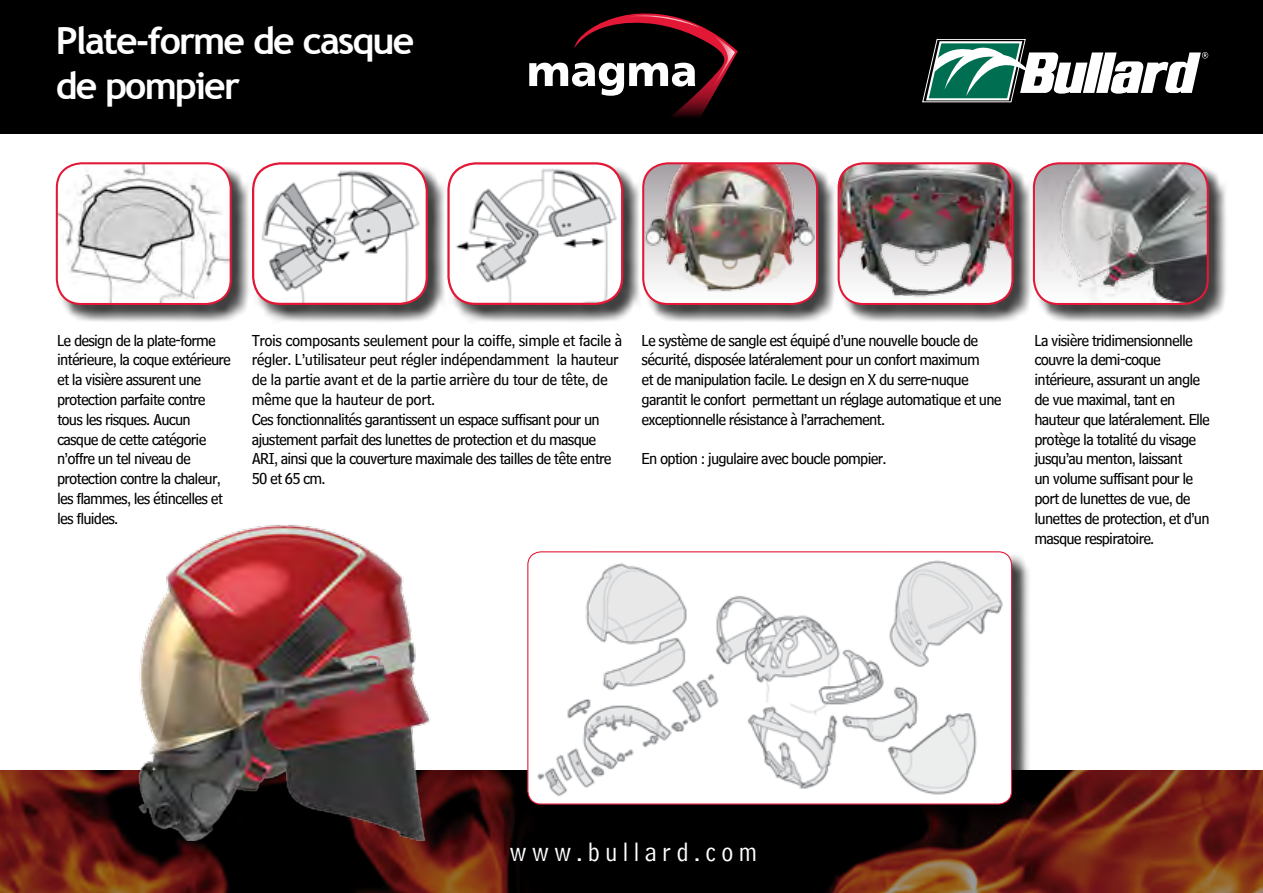
<style>
.page{position:relative;width:1263px;height:893px;background:#fff}
.page>*{position:absolute;margin:0;border:0;box-sizing:border-box;transform-origin:0 0}
.t1{font:700 37.5px/45px "Trebuchet MS";letter-spacing:-.05em;color:#fff}
.t2{font:27px "Bell Centennial Address";letter-spacing:.2em;color:#fff}
.t3{font:16.5px/19.8px "Bell Centennial Sub Caption";letter-spacing:-.05em;color:#000}
.t4{font:16.5px/19.8px "Bell Centennial Sub Caption";letter-spacing:-.03em;color:#000}
</style>
<div class="page">
<img style="left:0;top:771px;width:1263px;height:122px">
<div style="left:0;top:0;width:1263px;height:134px;background:#000"></div>
<div style="left:58px;top:165px;width:192px;height:159px;background:#000;opacity:.75"></div>
<img style="left:57px;top:164px;width:174px;height:140px">
<div style="left:56px;top:162px;width:176px;height:143px;border:2px solid #e31837;border-radius:25px"></div>
<div style="left:255px;top:165px;width:192px;height:159px;background:#000;opacity:.75"></div>
<img style="left:253px;top:164px;width:174px;height:140px">
<div style="left:252px;top:162px;width:176px;height:143px;border:2px solid #e31837;border-radius:27px"></div>
<div style="left:1035px;top:165px;width:192px;height:159px;background:#000;opacity:.75"></div>
<img style="left:1034px;top:164px;width:174px;height:140px">
<div style="left:1033px;top:162px;width:176px;height:143px;border:2px solid #e31837;border-radius:25px"></div>
<div style="left:645px;top:165px;width:192px;height:159px;background:#000;opacity:.75"></div>
<img style="left:643px;top:163px;width:174px;height:141px">
<div style="left:642px;top:162px;width:176px;height:143px;border:2px solid #e31837;border-radius:25px"></div>
<div style="left:450px;top:165px;width:192px;height:159px;background:#000;opacity:.75"></div>
<img style="left:450px;top:163px;width:172px;height:141px">
<div style="left:447px;top:162px;width:176px;height:143px;border:2px solid #e31837;border-radius:27px"></div>
<div style="left:840px;top:165px;width:192px;height:159px;background:#000;opacity:.75"></div>
<img style="left:840px;top:163px;width:172px;height:141px">
<div style="left:837px;top:162px;width:176px;height:143px;border:2px solid #e31837;border-radius:25px"></div>
<img style="left:93px;top:525px;width:377px;height:316px">
<svg style="left:922px;top:39px;width:286px;height:63px"></svg>
<svg style="left:529px;top:13px;width:209px;height:105px"></svg>
<div style="left:530px;top:554px;width:501px;height:270px;background:#000;opacity:.75"></div>
<img style="left:528px;top:552px;width:483px;height:252px">
<div style="left:527px;top:551px;width:485px;height:254px;border:1px solid #e31837;border-radius:13px"></div>
<h1 class="t1" style="left:56px;top:19px;width:360px">Plate-forme de casque de pompier</h1>
<p class="t3" style="left:57px;top:330px;width:176px">Le design de la plate-forme intérieure, la coque extérieure et la visière assurent une protection parfaite contre tous les risques. Aucun casque de cette catégorie n’offre un tel niveau de protection contre la chaleur, les flammes, les étincelles et les fluides.</p>
<p class="t4" style="left:252px;top:330px;width:372px">Trois composants seulement pour la coiffe, simple et facile à régler. L’utilisateur peut régler indépendamment la hauteur de la partie avant et de la partie arrière du tour de tête, de même que la hauteur de port.<br>Ces fonctionnalités garantissent un espace suffisant pour un ajustement parfait des lunettes de protection et du masque ARI, ainsi que la couverture maximale des tailles de tête entre 50 et 65 cm.</p>
<p class="t3" style="left:1034px;top:330px;width:177px">La visière tridimensionnelle couvre la demi-coque intérieure, assurant un angle de vue maximal, tant en hauteur que latéralement. Elle protège la totalité du visage jusqu’au menton, laissant<br>un volume suffisant pour le port de lunettes de vue, de lunettes de protection, et d’un masque respiratoire.</p>
<p class="t3" style="left:642px;top:330px;width:361px">Le système de sangle est équipé d’une nouvelle boucle de sécurité, disposée latéralement pour un confort maximum<br>et de manipulation facile. Le design en X du serre-nuque garantit le confort permettant un réglage automatique et une exceptionnelle résistance à l’arrachement.</p>
<p class="t3" style="left:642px;top:449px;width:246px">En option : jugulaire avec boucle pompier.</p>
<h2 class="t2" style="left:510px;top:836px;width:248px">www.bullard.com</h2>
</div>
